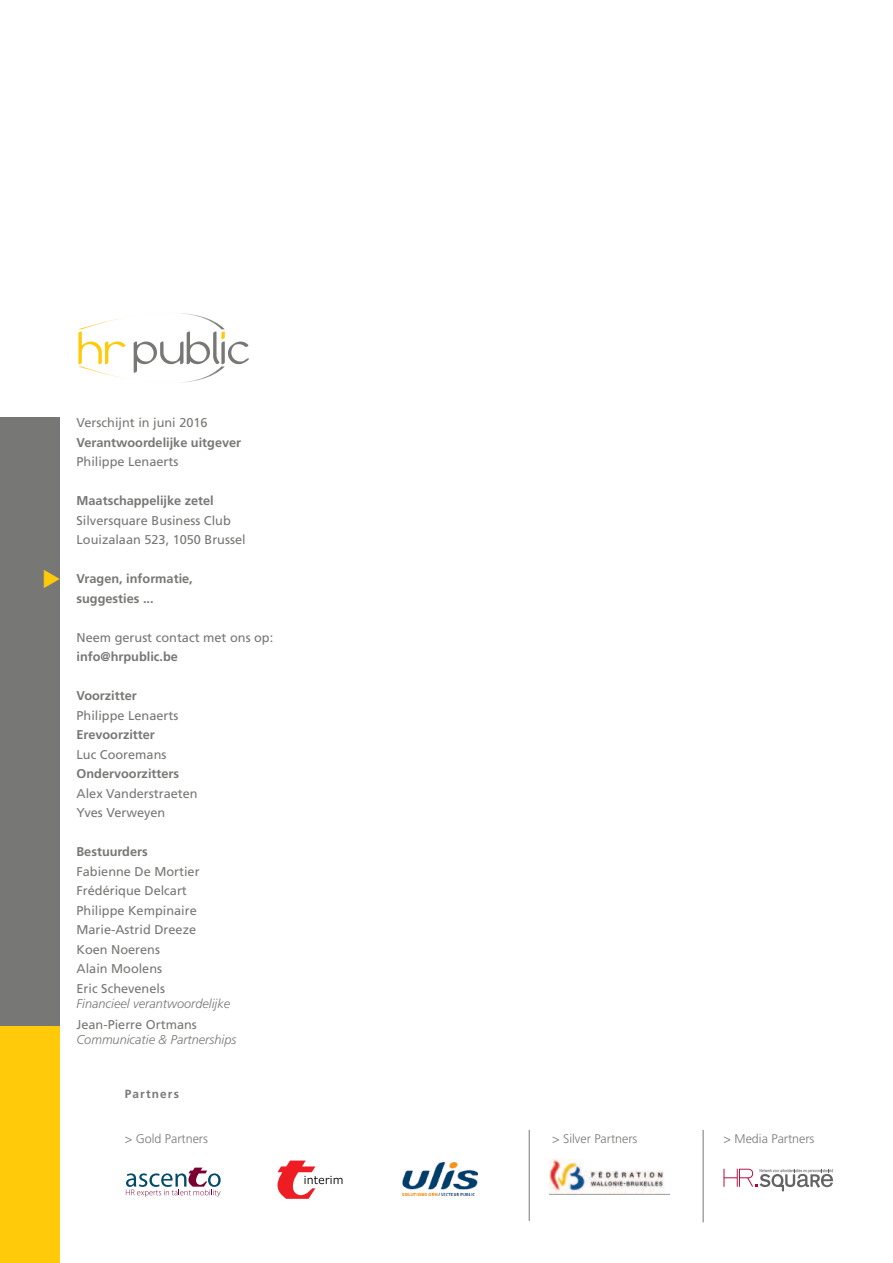
<style>
.page{position:relative;width:893px;height:1263px;background:#fff}
.page>*{position:absolute;margin:0;border:0;box-sizing:border-box;transform-origin:0 0}
.t1{font:12.75px/19.5px "Frutiger";color:#777775}
.t2{font:700 12.75px/19.5px "Frutiger";color:#777775}
.t3{font:italic 300 12.75px "Frutiger";color:#777775}
.t4{font:300 12.45px "Frutiger";color:#777775}
.t5{font:700 11.85px "Frutiger";letter-spacing:.1em;color:#777775}
</style>
<div class="page">
<svg style="left:78px;top:313px;width:171px;height:70px"></svg>
<div style="left:0;top:417px;width:60px;height:822px;background:#777775"></div>
<div style="left:0;top:1026px;width:60px;height:237px;background:#feca0a"></div>
<hr style="left:703px;top:1130px;width:1px;height:92px;background:#777775">
<img style="left:402px;top:1163px;width:75px;height:32px">
<svg style="left:723px;top:1169px;width:110px;height:22px"></svg>
<svg style="left:126px;top:1167px;width:95px;height:30px"></svg>
<img style="left:549px;top:1159px;width:120px;height:35px">
<hr style="left:529px;top:1130px;width:1px;height:91px;background:#777775">
<svg style="left:278px;top:1160px;width:64px;height:39px"></svg>
<p class="t1" style="left:77px;top:414px;width:133px">Verschijnt in juni 2016</p>
<p class="t2" style="left:77px;top:434px;width:166px">Verantwoordelijke uitgever</p>
<p class="t1" style="left:77px;top:453px;width:103px">Philippe Lenaerts</p>
<p class="t2" style="left:77px;top:492px;width:139px">Maatschappelijke zetel</p>
<p class="t1" style="left:77px;top:512px;width:171px">Silversquare Business Club<br>Louizalaan 523, 1050 Brussel</p>
<p class="t2" style="left:77px;top:570px;width:118px">Vragen, informatie, suggesties ...</p>
<p class="t1" style="left:77px;top:629px;width:198px">Neem gerust contact met ons op:</p>
<p class="t2" style="left:77px;top:648px;width:103px">info@hrpublic.be</p>
<p class="t2" style="left:77px;top:687px;width:62px">Voorzitter</p>
<p class="t1" style="left:77px;top:707px;width:103px">Philippe Lenaerts</p>
<p class="t2" style="left:77px;top:726px;width:80px">Erevoorzitter</p>
<p class="t1" style="left:77px;top:746px;width:91px">Luc Cooremans</p>
<p class="t2" style="left:77px;top:765px;width:104px">Ondervoorzitters</p>
<p class="t1" style="left:77px;top:785px;width:123px">Alex Vanderstraeten<br>Yves Verweyen</p>
<p class="t2" style="left:77px;top:843px;width:73px">Bestuurders</p>
<p class="t1" style="left:77px;top:863px;width:125px">Fabienne De Mortier<br>Frédérique Delcart<br>Philippe Kempinaire<br>Marie-Astrid Dreeze<br>Koen Noerens<br>Alain Moolens<br>Eric Schevenels</p>
<p class="t3" style="left:77px;top:998px;width:155px">Financieel verantwoordelijke</p>
<p class="t1" style="left:77px;top:1016px;width:122px">Jean-Pierre Ortmans</p>
<p class="t3" style="left:77px;top:1034px;width:161px">Communicatie &amp; Partnerships</p>
<p class="t5" style="left:125px;top:1088px;width:56px">Partners</p>
<p class="t4" style="left:125px;top:1133px;width:85px">&gt; Gold Partners</p>
<p class="t4" style="left:552px;top:1133px;width:87px">&gt; Silver Partners</p>
<p class="t4" style="left:724px;top:1134px;width:92px">&gt; Media Partners</p>
</div>
